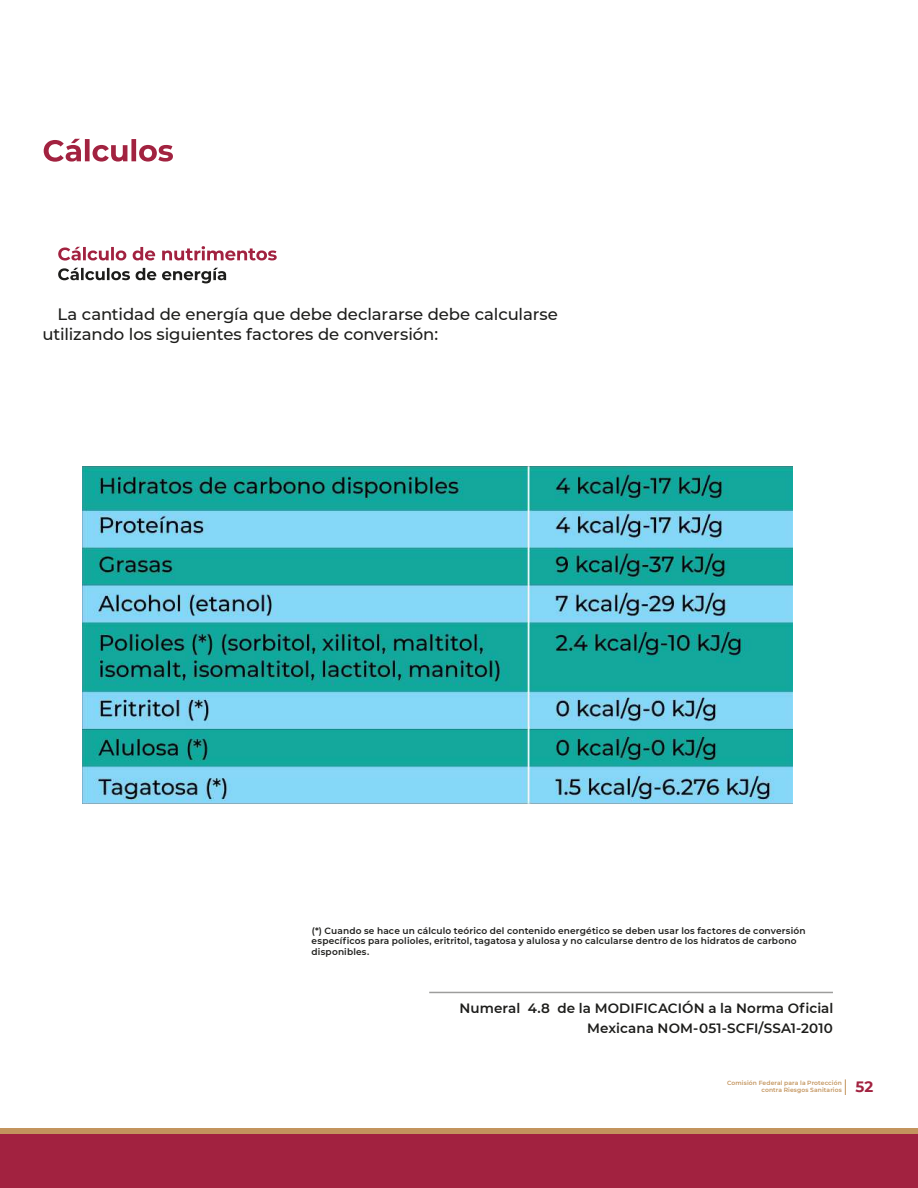
<style>
.page{position:relative;width:918px;height:1188px;background:#fff}
.page>*{position:absolute;margin:0;border:0;box-sizing:border-box;transform-origin:0 0}
.t1{font:500 16.5px/19.8px "Montserrat";letter-spacing:-.005em;color:#1d1d1b}
.t2{font:700 15px "Montserrat";color:#a22240}
.t3{font:600 13.5px/19.8px "Montserrat";letter-spacing:.005em;color:#1d1d1b;text-align:right}
.t4{font:600 9px/10.8px "Montserrat";letter-spacing:.02em;color:#1d1d1b}
.t5{font:600 6px/7.2px "Montserrat";letter-spacing:.02em;color:#c3945d;text-align:right}
</style>
<div class="page">
<div style="left:0;top:1128px;width:918px;height:60px;background:#a22240"></div>
<div style="left:0;top:1128px;width:918px;height:6px;background:#c3945d"></div>
<svg style="left:44px;top:139px;width:129px;height:23px"></svg>
<svg style="left:58px;top:246px;width:219px;height:15px"></svg>
<svg style="left:58px;top:268px;width:168px;height:15px"></svg>
<hr style="left:429px;top:992px;width:404px;height:1px;background:#9d9d9c">
<img style="left:83px;top:467px;width:710px;height:337px">
<svg style="left:845px;top:1079px;width:1px;height:16px"></svg>
<h1 class="t1" style="left:43px;top:303px;width:517px;text-indent:15px">La cantidad de energía que debe declararse debe calcularse utilizando los siguientes factores de conversión:</h1>
<p class="t4" style="left:312px;top:925px;width:496px">(*) Cuando se hace un cálculo teórico del contenido energético se deben usar los factores de conversión específicos para polioles, eritritol, tagatosa y alulosa y no calcularse dentro de los hidratos de carbono disponibles.</p>
<h3 class="t3" style="left:460px;top:997px;width:375px">Numeral 4.8 de la MODIFICACIÓN a la Norma Oficial<br>Mexicana NOM-051-SCFI/SSA1-2010</h3>
<p class="t5" style="left:727px;top:1079px;width:116px">Comisión Federal para la Protección contra Riesgos Sanitarios</p>
<h2 class="t2" style="left:855px;top:1076px;width:19px">52</h2>
</div>
